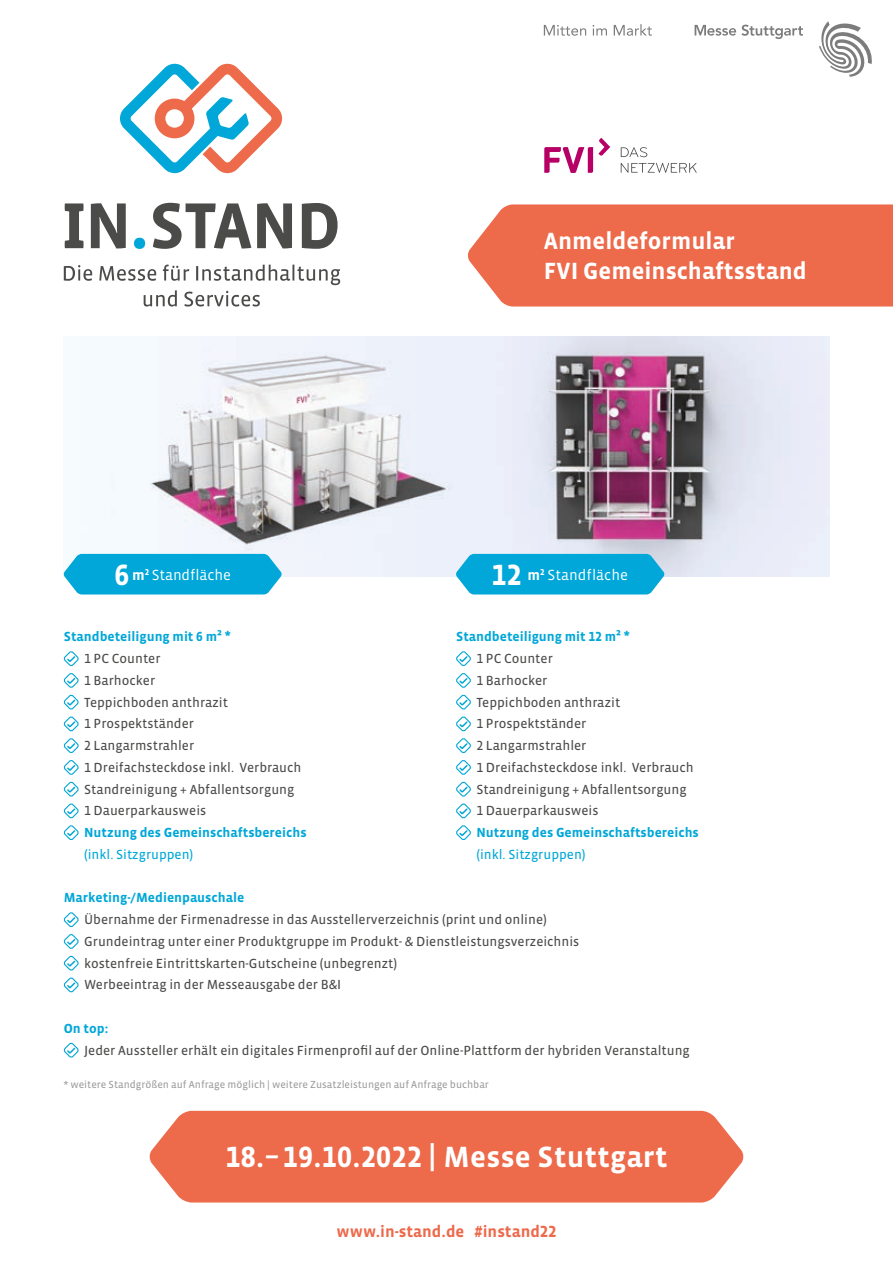
<style>
.page{position:relative;width:893px;height:1263px;background:#fff}
.page>*{position:absolute;margin:0;border:0;box-sizing:border-box;transform-origin:0 0}
.t1{font:700 30px "Vista Sans OT";letter-spacing:.01em;color:#fff}
.t2{font:700 24px/30px "Vista Sans OT";color:#fff}
.t3{font:700 16.5px "Vista Sans OT";color:#ed6a4b}
.t4{font:15px "Vista Sans OT";color:#fff}
.t5{font:13.5px/21.8px "Vista Sans OT";color:#4b4b4a}
.t6{font:700 13.5px "Vista Sans OT";color:#00a7d8}
.t7{font:13.5px "Vista Sans OT";color:#00a7d8}
.t8{font:10.5px "Vista Sans OT";color:#9d9d9d}
</style>
<div class="page">
<img style="left:80px;top:337px;width:749px;height:239px">
<div style="left:468px;top:204px;width:425px;height:102px;background:#ed6a4b"></div>
<svg style="left:65px;top:203px;width:19px;height:45px"></svg>
<svg style="left:91px;top:203px;width:35px;height:45px"></svg>
<div style="left:134px;top:238px;width:11px;height:11px;background:#00a7d8;border-radius:50%"></div>
<svg style="left:153px;top:203px;width:98px;height:46px"></svg>
<svg style="left:257px;top:203px;width:35px;height:45px"></svg>
<svg style="left:302px;top:203px;width:36px;height:46px"></svg>
<svg style="left:120px;top:64px;width:162px;height:109px"></svg>
<svg style="left:64px;top:265px;width:276px;height:41px"></svg>
<svg style="left:695px;top:25px;width:108px;height:14px"></svg>
<svg style="left:819px;top:21px;width:53px;height:56px"></svg>
<svg style="left:544px;top:25px;width:42px;height:11px"></svg>
<svg style="left:593px;top:25px;width:14px;height:11px"></svg>
<svg style="left:614px;top:24px;width:38px;height:12px"></svg>
<div style="left:149px;top:1111px;width:595px;height:91px;background:#ed6a4b"></div>
<svg style="left:621px;top:147px;width:26px;height:10px"></svg>
<svg style="left:621px;top:163px;width:76px;height:10px"></svg>
<svg style="left:544px;top:138px;width:66px;height:35px"></svg>
<svg style="left:63px;top:651px;width:16px;height:15px"></svg>
<svg style="left:63px;top:673px;width:16px;height:80px"></svg>
<svg style="left:63px;top:760px;width:16px;height:80px"></svg>
<svg style="left:456px;top:651px;width:15px;height:15px"></svg>
<svg style="left:456px;top:673px;width:15px;height:80px"></svg>
<svg style="left:456px;top:760px;width:15px;height:80px"></svg>
<svg style="left:63px;top:912px;width:16px;height:15px"></svg>
<svg style="left:63px;top:934px;width:16px;height:59px"></svg>
<svg style="left:63px;top:1042px;width:16px;height:16px"></svg>
<svg style="left:456px;top:554px;width:209px;height:40px;background:#10acda"></svg>
<div style="left:64px;top:554px;width:218px;height:40px;background:#00a7d8"></div>
<h2 class="t2" style="left:544px;top:227px;width:264px">Anmeldeformular<br>FVI Gemeinschaftsstand</h2>
<h1 class="t1" style="left:115px;top:559px;width:32px">6<sup>m</sup></h1>
<p class="t4" style="left:548px;top:567px;width:82px">Standfläche</p>
<h1 class="t1" style="left:491px;top:559px;width:55px">12 <sup>m</sup><sup>2</sup></h1>
<p class="t4" style="left:145px;top:567px;width:88px"><sup>2</sup> Standfläche</p>
<p class="t6" style="left:64px;top:630px;width:169px">Standbeteiligung mit 6 m² *</p>
<p class="t5" style="left:84px;top:648px;width:219px">1 PC Counter<br>1 Barhocker<br>Teppichboden anthrazit<br>1 Prospektständer<br>2 Langarmstrahler<br>1 Dreifachsteckdose inkl. Verbrauch<br>Standreinigung + Abfallentsorgung<br>1 Dauerparkausweis</p>
<p class="t6" style="left:84px;top:826px;width:224px">Nutzung des Gemeinschaftsbereichs</p>
<p class="t7" style="left:84px;top:847px;width:111px">(inkl. Sitzgruppen)</p>
<p class="t6" style="left:456px;top:630px;width:175px">Standbeteiligung mit 12 m² *</p>
<p class="t5" style="left:476px;top:648px;width:219px">1 PC Counter<br>1 Barhocker<br>Teppichboden anthrazit<br>1 Prospektständer<br>2 Langarmstrahler<br>1 Dreifachsteckdose inkl. Verbrauch<br>Standreinigung + Abfallentsorgung<br>1 Dauerparkausweis</p>
<p class="t6" style="left:476px;top:826px;width:224px">Nutzung des Gemeinschaftsbereichs</p>
<p class="t7" style="left:476px;top:847px;width:111px">(inkl. Sitzgruppen)</p>
<p class="t6" style="left:64px;top:891px;width:182px">Marketing-/Medienpauschale</p>
<p class="t5" style="left:84px;top:909px;width:497px">Übernahme der Firmenadresse in das Ausstellerverzeichnis (print und online)<br>Grundeintrag unter einer Produktgruppe im Produkt- &amp; Dienstleistungsverzeichnis kostenfreie Eintrittskarten-Gutscheine (unbegrenzt)<br>Werbeeintrag in der Messeausgabe der B&amp;I</p>
<p class="t6" style="left:64px;top:1021px;width:46px">On top:</p>
<p class="t5" style="left:84px;top:1039px;width:607px">Jeder Aussteller erhält ein digitales Firmenprofil auf der Online-Plattform der hybriden Veranstaltung</p>
<p class="t8" style="left:64px;top:1078px;width:427px">* weitere Standgrößen auf Anfrage möglich | weitere Zusatzleistungen auf Anfrage buchbar</p>
<h1 class="t1" style="left:226px;top:1141px;width:443px">18.–19.10.2022 | Messe Stuttgart</h1>
<p class="t3" style="left:337px;top:1223px;width:221px">www.in-stand.de #instand22</p>
</div>
